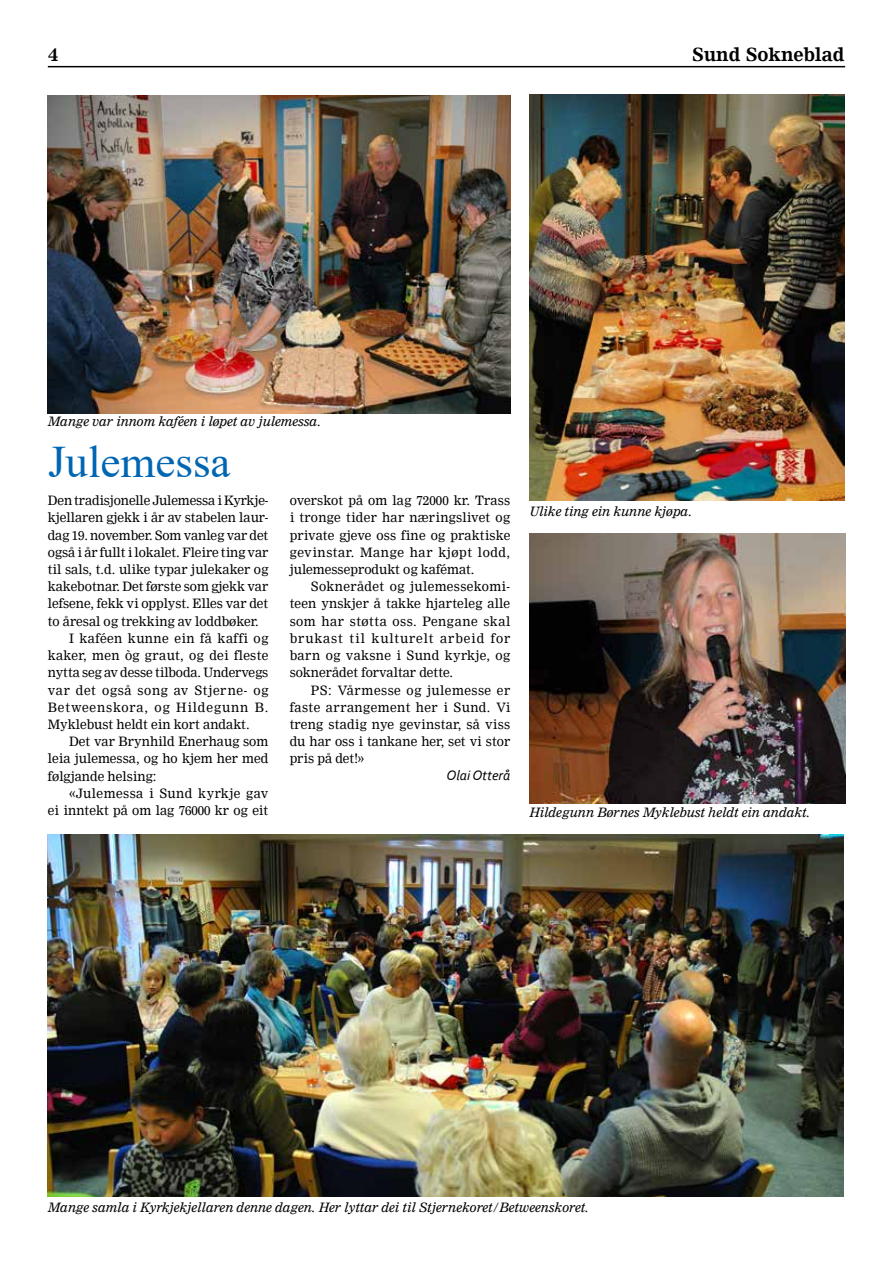
<style>
.page{position:relative;width:893px;height:1263px;background:#fff}
.page>*{position:absolute;margin:0;border:0;box-sizing:border-box;transform-origin:0 0}
.t1{font:45px "Times New Roman";color:#0066b3}
.t2{font:700 18px "Nimrod";color:#000}
.t3{font:italic 14.25px "Corbel";color:#000}
.t4{font:12.75px/17.2px "Nimrod";color:#000;text-align:justify}
.t5{font:italic 12.75px "Nimrod";color:#000}
.t6{font:12.75px "Nimrod";letter-spacing:.025em;color:#000}
.t7{font:12.75px "Nimrod";letter-spacing:.045em;color:#000}
.t8{font:12.75px "Nimrod";letter-spacing:.065em;color:#000}
.t9{font:12.75px "Nimrod";letter-spacing:.03em;color:#000}
.t10{font:12.75px "Nimrod";letter-spacing:.035em;color:#000}
</style>
<div class="page">
<hr style="left:48px;top:66px;width:797px;height:1px;background:#000">
<img style="left:529px;top:95px;width:316px;height:406px">
<img style="left:48px;top:96px;width:463px;height:318px">
<img style="left:48px;top:834px;width:796px;height:363px">
<img style="left:529px;top:533px;width:316px;height:271px">
<h2 class="t2" style="left:48px;top:43px;width:12px">4</h2>
<h2 class="t2" style="left:692px;top:43px;width:154px">Sund Sokneblad</h2>
<p class="t5" style="left:48px;top:414px;width:275px">Mange var innom kaféen i løpet av julemessa.</p>
<h1 class="t1" style="left:48px;top:430px;width:184px">Julemessa</h1>
<p class="t4" style="left:48px;top:492px;width:222px">Den tradisjonelle Julemessa i Kyrkje-</p>
<p class="t4" style="left:48px;top:509px;width:222px">kjellaren gjekk i år av stabelen laur-</p>
<p class="t4" style="left:48px;top:526px;width:222px">dag 19. november. Som vanleg var det</p>
<p class="t4" style="left:48px;top:544px;width:222px">også i år fullt i lokalet. Fleire ting var</p>
<p class="t4" style="left:48px;top:561px;width:222px">til sals, t.d. ulike typar julekaker og</p>
<p class="t4" style="left:48px;top:578px;width:222px">kakebotnar. Det første som gjekk var</p>
<p class="t4" style="left:48px;top:595px;width:222px">lefsene, fekk vi opplyst. Elles var det</p>
<p class="t4" style="left:48px;top:612px;width:212px">to åresal og trekking av loddbøker.</p>
<p class="t9" style="left:69px;top:631px;width:201px">I kaféen kunne ein få kaffi og</p>
<p class="t6" style="left:48px;top:648px;width:222px">kaker, men òg graut, og dei fleste</p>
<p class="t4" style="left:48px;top:664px;width:222px">nytta seg av desse tilboda. Undervegs</p>
<p class="t7" style="left:48px;top:682px;width:222px">var det også song av Stjerne- og</p>
<p class="t8" style="left:48px;top:699px;width:222px">Betweenskora, og Hildegunn B.</p>
<p class="t4" style="left:48px;top:716px;width:203px">Myklebust heldt ein kort andakt.</p>
<p class="t4" style="left:69px;top:733px;width:201px">Det var Brynhild Enerhaug som</p>
<p class="t4" style="left:48px;top:750px;width:222px">leia julemessa, og ho kjem her med</p>
<p class="t4" style="left:48px;top:767px;width:110px">følgjande helsing:</p>
<p class="t10" style="left:69px;top:785px;width:201px">«Julemessa i Sund kyrkje gav</p>
<p class="t4" style="left:48px;top:802px;width:222px">ei inntekt på om lag 76000 kr og eit</p>
<p class="t4" style="left:290px;top:492px;width:222px">overskot på om lag 72000 kr. Trass i tronge tider har næringslivet og private gjeve oss fine og praktiske gevinstar. Mange har kjøpt lodd, julemesseprodukt og kafémat.</p>
<p class="t4" style="left:290px;top:578px;width:222px;text-indent:21px">Soknerådet og julemessekomi&shy;teen ynskjer å takke hjarteleg alle som har støtta oss. Pengane skal brukast til kulturelt arbeid for barn og vaksne i Sund kyrkje, og soknerådet forvaltar dette.</p>
<p class="t4" style="left:290px;top:681px;width:222px;text-indent:21px">PS: Vårmesse og julemesse er faste arrangement her i Sund. Vi treng stadig nye gevinstar, så viss du har oss i tankane her, set vi stor pris på det!»</p>
<p class="t3" style="left:446px;top:766px;width:65px">Olai Otterå</p>
<p class="t5" style="left:529px;top:504px;width:164px">Ulike ting ein kunne kjøpa.</p>
<p class="t5" style="left:529px;top:804px;width:282px">Hildegunn Børnes Myklebust heldt ein andakt.</p>
<p class="t5" style="left:48px;top:1200px;width:543px">Mange samla i Kyrkjekjellaren denne dagen. Her lyttar dei til Stjernekoret/Betweenskoret.</p>
</div>
